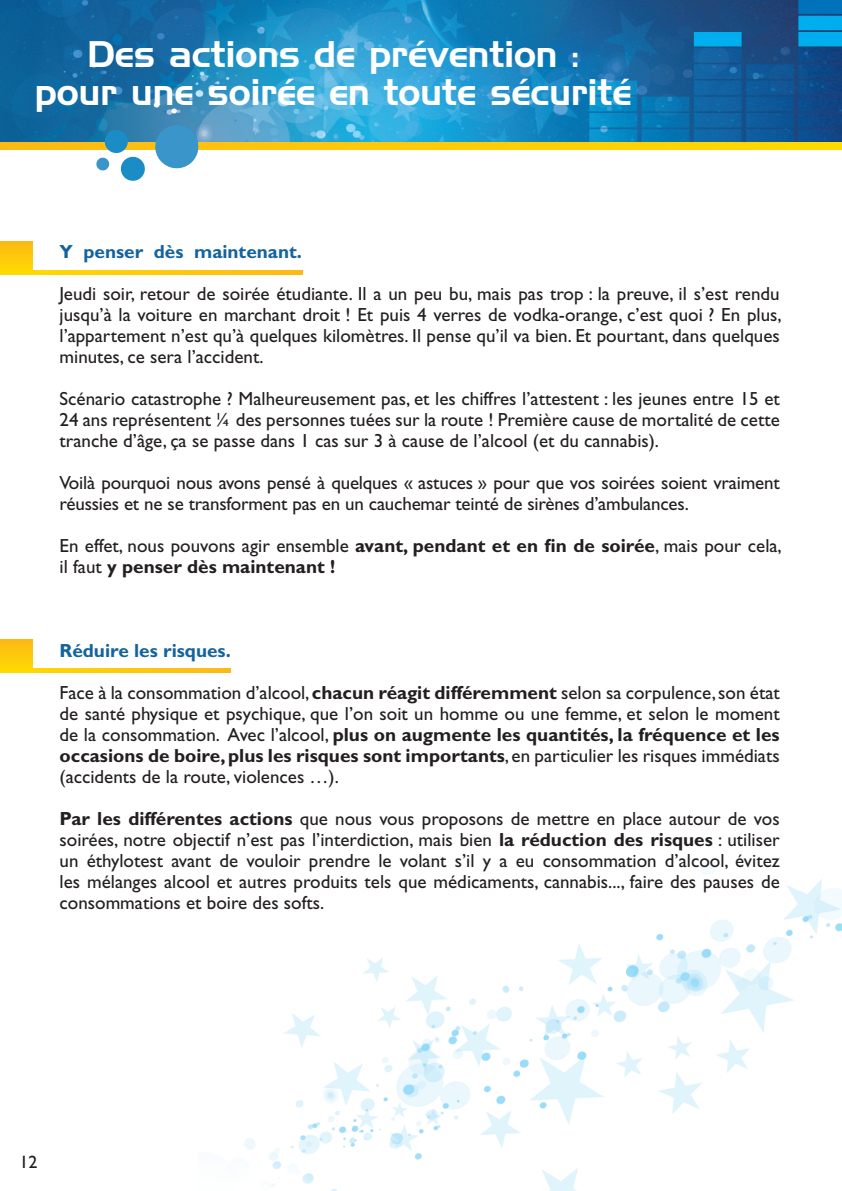
<style>
.page{position:relative;width:842px;height:1191px;background:#fff}
.page>*{position:absolute;margin:0;border:0;box-sizing:border-box;transform-origin:0 0}
.t1{font:36px/38px "Handel Gothic BT";color:#fff;text-align:center}
.t2{font:19px/21px "Gill Sans Std";color:#231f20;text-align:justify}
.t3{font:700 19px "Gill Sans Std";color:#15639d}
.t4{font:18px "Gill Sans Std";color:#231f20}
.s1{font-weight:700}
</style>
<div class="page">
<img style="left:0;top:0;width:842px;height:143px">
<img style="left:244px;top:861px;width:598px;height:330px">
<svg style="left:33px;top:271px;width:269px;height:3px"></svg>
<svg style="left:0;top:241px;width:33px;height:33px"></svg>
<svg style="left:33px;top:669px;width:197px;height:3px"></svg>
<svg style="left:0;top:639px;width:33px;height:33px"></svg>
<svg style="left:0;top:143px;width:842px;height:6px"></svg>
<svg style="left:153px;top:123px;width:48px;height:46px"></svg>
<svg style="left:96px;top:129px;width:50px;height:52px"></svg>
<h1 class="t1" style="left:35px;top:35px;width:598px">Des actions de prévention :<br>pour une soirée en toute sécurité</h1>
<p class="t3" style="left:60px;top:240px;width:244px">Y penser dès maintenant.</p>
<p class="t2" style="left:60px;top:283px;width:724px">Jeudi soir, retour de soirée étudiante. Il a un peu bu, mais pas trop : la preuve, il s’est rendu jusqu’à la voiture en marchant droit ! Et puis 4 verres de vodka-orange, c’est quoi ? En plus, l’appartement n’est qu’à quelques kilomètres. Il pense qu’il va bien. Et pourtant, dans quelques minutes, ce sera l’accident.</p>
<p class="t2" style="left:60px;top:388px;width:722px">Scénario catastrophe ? Malheureusement pas, et les chiffres l’attestent : les jeunes entre 15 et 24 ans représentent ¼ des personnes tuées sur la route ! Première cause de mortalité de cette tranche d’âge, ça se passe dans 1 cas sur 3 à cause de l’alcool (et du cannabis).</p>
<p class="t2" style="left:60px;top:472px;width:722px">Voilà pourquoi nous avons pensé à quelques « astuces » pour que vos soirées soient vraiment réussies et ne se transforment pas en un cauchemar teinté de sirènes d’ambulances.</p>
<p class="t2" style="left:60px;top:535px;width:724px">En effet, nous pouvons agir ensemble <span class="s1">avant, pendant et en fin de soirée</span>, mais pour cela, il faut <span class="s1">y penser dès maintenant !</span></p>
<p class="t3" style="left:60px;top:639px;width:173px">Réduire les risques.</p>
<p class="t2" style="left:60px;top:682px;width:722px">Face à la consommation d’alcool, <span class="s1">chacun réagit différemment</span> selon sa corpulence, son état de santé physique et psychique, que l’on soit un homme ou une femme, et selon le moment de la consommation. Avec l’alcool, <span class="s1">plus on augmente les quantités, la fréquence et les occasions de boire, plus les risques sont importants</span>, en particulier les risques immédiats (accidents de la route, violences …).</p>
<p class="t2" style="left:60px;top:808px;width:722px"><span class="s1">Par les différentes actions</span> que nous vous proposons de mettre en place autour de vos soirées, notre objectif n’est pas l’interdiction, mais bien <span class="s1">la réduction des risques</span> : utiliser un éthylotest avant de vouloir prendre le volant s’il y a eu consommation d’alcool, évitez les mélanges alcool et autres produits tels que médicaments, cannabis..., faire des pauses de consommations et boire des softs.</p>
<p class="t4" style="left:20px;top:1152px;width:19px">12</p>
</div>
